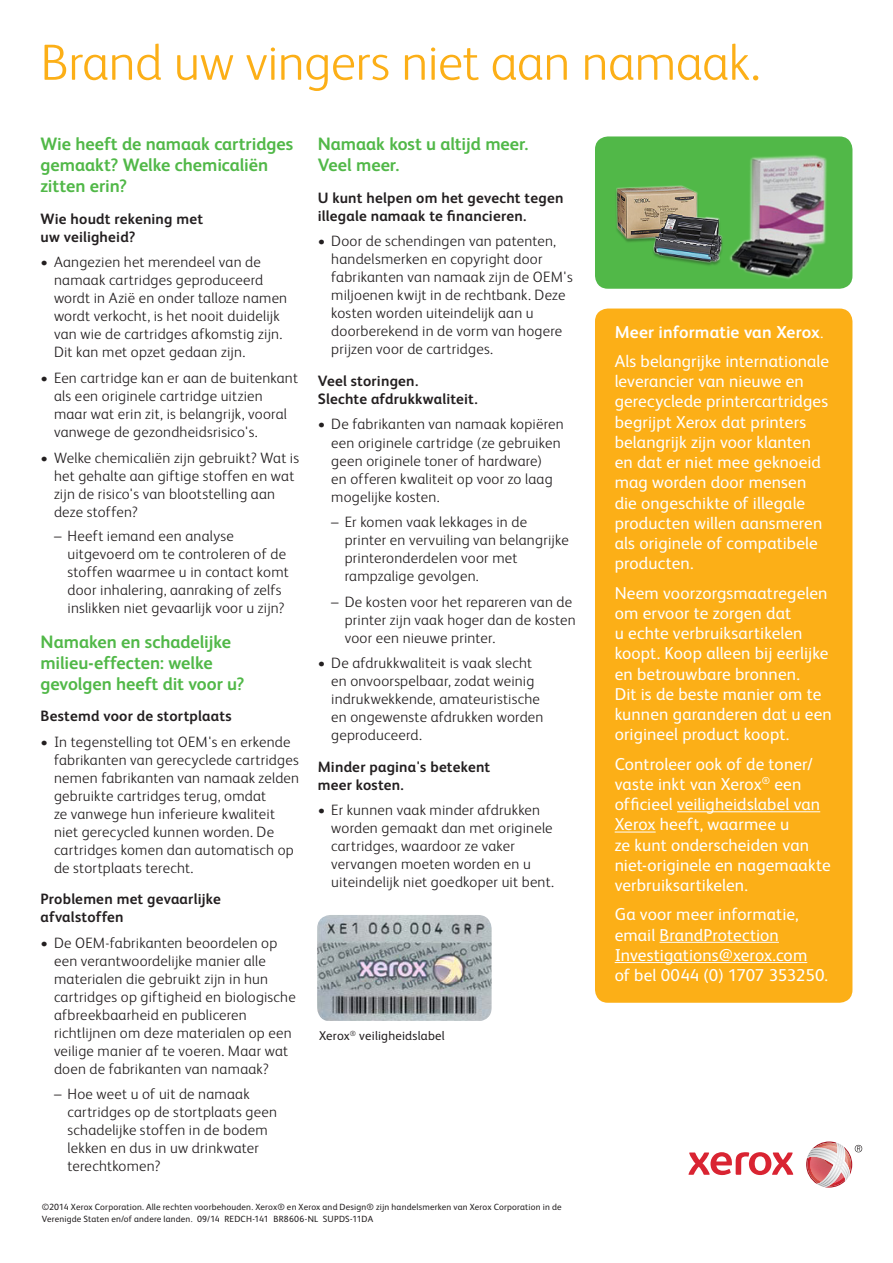
<style>
.page{position:relative;width:893px;height:1263px;background:#fff}
.page>*{position:absolute;margin:0;border:0;box-sizing:border-box;transform-origin:0 0}
.t1{font:300 51px "Xerox Sans";letter-spacing:-.01em;color:#fcaf17}
.t2{font:700 18px/21px "Xerox Sans";color:#51b848}
.t3{font:17.25px/20.2px "Xerox Sans";letter-spacing:.01em;color:#fff}
.t4{font:300 15px/18px "Xerox Sans";letter-spacing:.015em;color:#231f20}
.t5{font:700 15px/18px "Xerox Sans";letter-spacing:.015em;color:#231f20}
.t6{font:12.75px "Xerox Sans";letter-spacing:.02em;color:#231f20}
.t7{font:9px/12px "Xerox Sans";letter-spacing:.02em;color:#231f20}
.s1{font-weight:700}
.s2{font-weight:300}
</style>
<div class="page">
<div style="left:595px;top:308px;width:257px;height:695px;background:#fcaf17;border-radius:13px"></div>
<div style="left:595px;top:136px;width:257px;height:153px;background:#51b848;border-radius:13px"></div>
<img style="left:730px;top:155px;width:97px;height:124px">
<img style="left:616px;top:185px;width:107px;height:81px">
<svg style="left:688px;top:1152px;width:105px;height:23px"></svg>
<svg style="left:806px;top:1141px;width:56px;height:46px"></svg>
<hr style="left:677px;top:811px;width:143px;height:1px;background:#fff">
<hr style="left:615px;top:832px;width:41px;height:1px;background:#fff">
<hr style="left:659px;top:942px;width:120px;height:1px;background:#fff">
<hr style="left:615px;top:962px;width:192px;height:1px;background:#fff">
<img style="left:317px;top:915px;width:175px;height:106px">
<h1 class="t1" style="left:40px;top:29px;width:721px">Brand uw vingers niet aan namaak.</h1>
<p class="t2" style="left:40px;top:133px;width:254px">Wie heeft de namaak cartridges gemaakt? Welke chemicaliën zitten erin?</p>
<p class="t5" style="left:40px;top:209px;width:164px">Wie houdt rekening met uw veiligheid?</p>
<p class="t4" style="left:54px;top:253px;width:235px;text-indent:-14px">• Aangezien het merendeel van de namaak cartridges geproduceerd wordt in Azië en onder talloze namen wordt verkocht, is het nooit duidelijk van wie de cartridges afkomstig zijn.<br>Dit kan met opzet gedaan zijn.</p>
<p class="t4" style="left:54px;top:368px;width:245px;text-indent:-14px">• Een cartridge kan er aan de buitenkant als een originele cartridge uitzien maar wat erin zit, is belangrijk, vooral vanwege de gezondheidsrisico's.</p>
<p class="t4" style="left:54px;top:448px;width:247px;text-indent:-14px">• Welke chemicaliën zijn gebruikt? Wat is het gehalte aan giftige stoffen en wat zijn de risico's van blootstelling aan deze stoffen?</p>
<p class="t4" style="left:68px;top:526px;width:223px;text-indent:-14px">– Heeft iemand een analyse uitgevoerd om te controleren of de stoffen waarmee u in contact komt door inhalering, aanraking of zelfs inslikken niet gevaarlijk voor u zijn?</p>
<p class="t2" style="left:40px;top:630px;width:206px">Namaken en schadelijke milieu-effecten: welke gevolgen heeft dit voor u?</p>
<p class="t5" style="left:40px;top:706px;width:193px">Bestemd voor de stortplaats</p>
<p class="t4" style="left:54px;top:732px;width:247px;text-indent:-14px">• In tegenstelling tot OEM's en erkende fabrikanten van gerecyclede cartridges nemen fabrikanten van namaak zelden gebruikte cartridges terug, omdat<br>ze vanwege hun inferieure kwaliteit niet gerecycled kunnen worden. De cartridges komen dan automatisch op de stortplaats terecht.</p>
<p class="t5" style="left:40px;top:890px;width:182px">Problemen met gevaarlijke afvalstoffen</p>
<p class="t4" style="left:54px;top:933px;width:243px;text-indent:-14px">• De OEM-fabrikanten beoordelen op een verantwoordelijke manier alle materialen die gebruikt zijn in hun cartridges op giftigheid en biologische afbreekbaarheid en publiceren richtlijnen om deze materialen op een veilige manier af te voeren. Maar wat doen de fabrikanten van namaak?</p>
<p class="t4" style="left:68px;top:1084px;width:211px;text-indent:-14px">– Hoe weet u of uit de namaak cartridges op de stortplaats geen schadelijke stoffen in de bodem lekken en dus in uw drinkwater terechtkomen?</p>
<p class="t2" style="left:318px;top:133px;width:212px">Namaak kost u altijd meer.<br>Veel meer.</p>
<p class="t5" style="left:318px;top:188px;width:247px">U kunt helpen om het gevecht tegen illegale namaak te financieren.</p>
<p class="t4" style="left:331px;top:232px;width:243px;text-indent:-14px">• Door de schendingen van patenten, handelsmerken en copyright door fabrikanten van namaak zijn de OEM's miljoenen kwijt in de rechtbank. Deze kosten worden uiteindelijk aan u doorberekend in de vorm van hogere prijzen voor de cartridges.</p>
<p class="t5" style="left:318px;top:371px;width:161px">Veel storingen.<br>Slechte afdrukkwaliteit.</p>
<p class="t4" style="left:331px;top:415px;width:234px;text-indent:-14px">• De fabrikanten van namaak kopiëren een originele cartridge (ze gebruiken geen originele toner of hardware)<br>en offeren kwaliteit op voor zo laag mogelijke kosten.</p>
<p class="t4" style="left:345px;top:512px;width:226px;text-indent:-14px">– Er komen vaak lekkages in de printer en vervuiling van belangrijke printeronderdelen voor met rampzalige gevolgen.</p>
<p class="t4" style="left:345px;top:592px;width:233px;text-indent:-14px">– De kosten voor het repareren van de printer zijn vaak hoger dan de kosten voor een nieuwe printer.</p>
<p class="t4" style="left:331px;top:653px;width:214px;text-indent:-14px">• De afdrukkwaliteit is vaak slecht en onvoorspelbaar, zodat weinig indrukwekkende, amateuristische en ongewenste afdrukken worden geproduceerd.</p>
<p class="t5" style="left:318px;top:757px;width:174px">Minder pagina's betekent meer kosten.</p>
<p class="t4" style="left:331px;top:800px;width:224px;text-indent:-14px">• Er kunnen vaak minder afdrukken worden gemaakt dan met originele cartridges, waardoor ze vaker vervangen moeten worden en u uiteindelijk niet goedkoper uit bent.</p>
<p class="t6" style="left:319px;top:1027px;width:127px">Xerox<sup>®</sup> veiligheidslabel</p>
<p class="t7" style="left:42px;top:1201px;width:521px">©2014 Xerox Corporation. Alle rechten voorbehouden. Xerox® en Xerox and Design® zijn handelsmerken van Xerox Corporation in de<br>Verenigde Staten en/of andere landen. 09/14 REDCH-141 BR8606-NL SUPDS-11DA</p>
<p class="t3" style="left:615px;top:316px;width:216px;line-height:29.2px"><span class="s1">Meer informatie van Xerox</span><span class="s2">.<br></span>Als belangrijke internationale</p>
<p class="t3" style="left:615px;top:370px;width:215px">leverancier van nieuwe en gerecyclede printercartridges begrijpt Xerox dat printers belangrijk zijn voor klanten en dat er niet mee geknoeid mag worden door mensen die ongeschikte of illegale producten willen aansmeren als originele of compatibele producten.</p>
<p class="t3" style="left:615px;top:582px;width:219px">Neem voorzorgsmaatregelen om ervoor te zorgen dat<br>u echte verbruiksartikelen koopt. Koop alleen bij eerlijke en betrouwbare bronnen.<br>Dit is de beste manier om te kunnen garanderen dat u een origineel product koopt.</p>
<p class="t3" style="left:615px;top:753px;width:217px">Controleer ook of de toner/ vaste inkt van Xerox<sup>®</sup> een officieel veiligheidslabel van<br>Xerox heeft, waarmee u<br>ze kunt onderscheiden van niet-originele en nagemaakte verbruiksartikelen.</p>
<p class="t3" style="left:615px;top:903px;width:215px">Ga voor meer informatie, email BrandProtection<br>Investigations@xerox.com<br>of bel 0044 (0) 1707 353250.</p>
</div>
